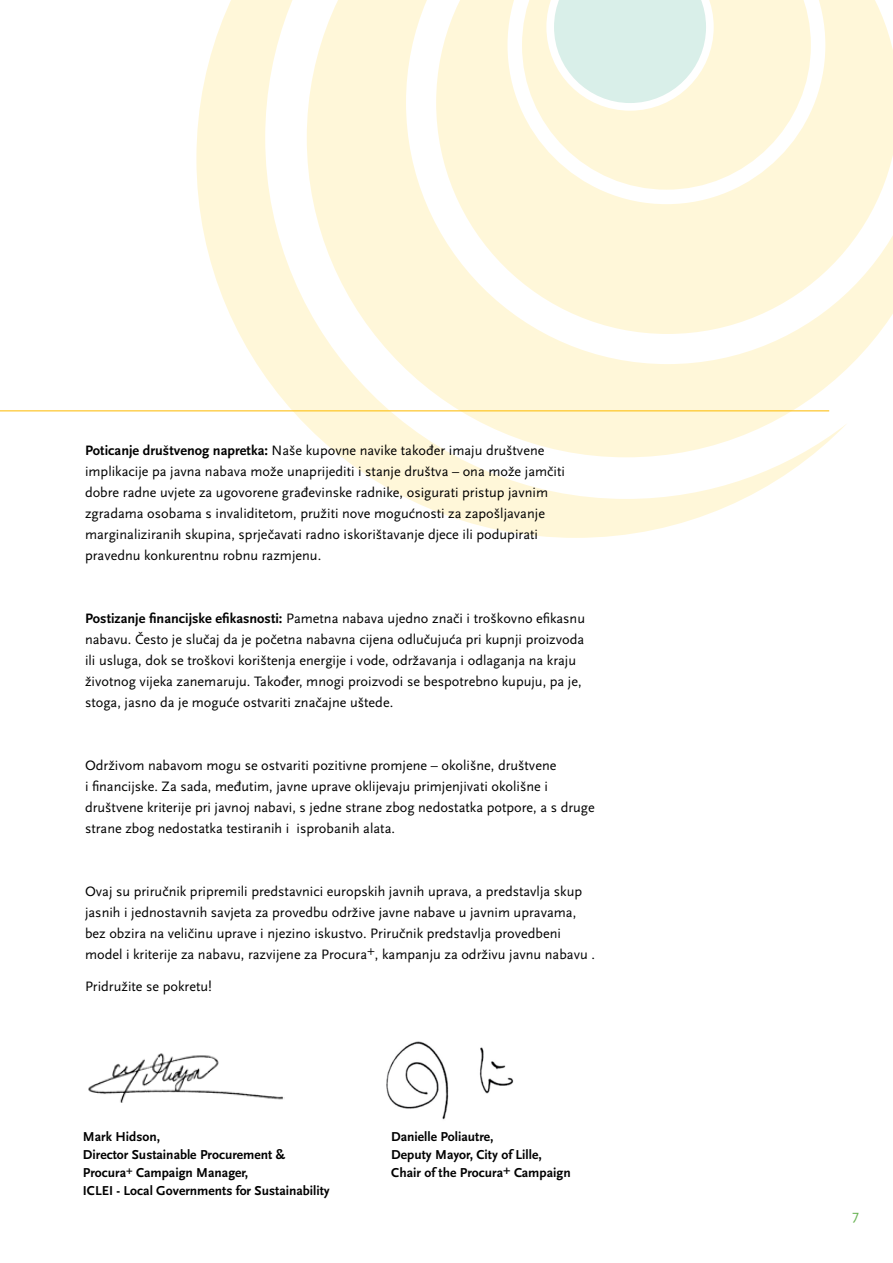
<style>
.page{position:relative;width:893px;height:1263px;background:#fff}
.page>*{position:absolute;margin:0;border:0;box-sizing:border-box;transform-origin:0 0}
.t1{font:15px "Scala Sans Pro";color:#45a12b}
.t2{font:14.25px/21px "Scala Sans Pro";color:#000}
.t3{font:700 13.5px/18px "Scala Sans Pro";color:#000}
.s1{font-weight:700}
</style>
<div class="page">
<img style="left:88px;top:1053px;width:195px;height:50px">
<hr style="left:0;top:410px;width:829px;height:2px;background:#fed153">
<svg style="left:196px;top:0;width:613px;height:538px"></svg>
<svg style="left:307px;top:0;width:571px;height:457px;fill:#fff7d9"></svg>
<svg style="left:436px;top:0;width:457px;height:334px;fill:#fff7d9"></svg>
<svg style="left:522px;top:0;width:289px;height:190px;background:#fef8de"></svg>
<svg style="left:554px;top:0;width:152px;height:103px;background:#dff0e9"></svg>
<img style="left:386px;top:1041px;width:128px;height:79px">
<p class="t2" style="left:85px;top:440px;width:481px"><span class="s1">Poticanje društvenog napretka:</span> Naše kupovne navike također imaju društvene implikacije pa javna nabava može unaprijediti i stanje društva – ona može jamčiti dobre radne uvjete za ugovorene građevinske radnike, osigurati pristup javnim zgradama osobama s invaliditetom, pružiti nove mogućnosti za zapošljavanje marginaliziranih skupina, sprječavati radno iskorištavanje djece ili podupirati pravednu konkurentnu robnu razmjenu.</p>
<p class="t2" style="left:85px;top:608px;width:502px"><span class="s1">Postizanje financijske efikasnosti:</span> Pametna nabava ujedno znači i troškovno efikasnu nabavu. Često je slučaj da je početna nabavna cijena odlučujuća pri kupnji proizvoda ili usluga, dok se troškovi korištenja energije i vode, održavanja i odlaganja na kraju životnog vijeka zanemaruju. Također, mnogi proizvodi se bespotrebno kupuju, pa je, stoga, jasno da je moguće ostvariti značajne uštede.</p>
<p class="t2" style="left:85px;top:755px;width:511px">Održivom nabavom mogu se ostvariti pozitivne promjene – okolišne, društvene<br>i financijske. Za sada, međutim, javne uprave oklijevaju primjenjivati okolišne i društvene kriterije pri javnoj nabavi, s jedne strane zbog nedostatka potpore, a s druge strane zbog nedostatka testiranih i isprobanih alata.</p>
<p class="t2" style="left:85px;top:881px;width:511px">Ovaj su priručnik pripremili predstavnici europskih javnih uprava, a predstavlja skup jasnih i jednostavnih savjeta za provedbu održive javne nabave u javnim upravama, bez obzira na veličinu uprave i njezino iskustvo. Priručnik predstavlja provedbeni model i kriterije za nabavu, razvijene za Procura+, kampanju za održivu javnu nabavu .</p>
<p class="t2" style="left:85px;top:975px;width:128px">Pridružite se pokretu!</p>
<p class="t3" style="left:83px;top:1127px;width:248px">Mark Hidson,<br>Director Sustainable Procurement &amp;<br>Procura<sup>+</sup> Campaign Manager,<br>ICLEI - Local Governments for Sustainability</p>
<p class="t3" style="left:391px;top:1127px;width:181px">Danielle Poliautre,<br>Deputy Mayor, City of Lille,<br>Chair of the Procura+ Campaign</p>
<p class="t1" style="left:852px;top:1207px;width:8px">7</p>
</div>
